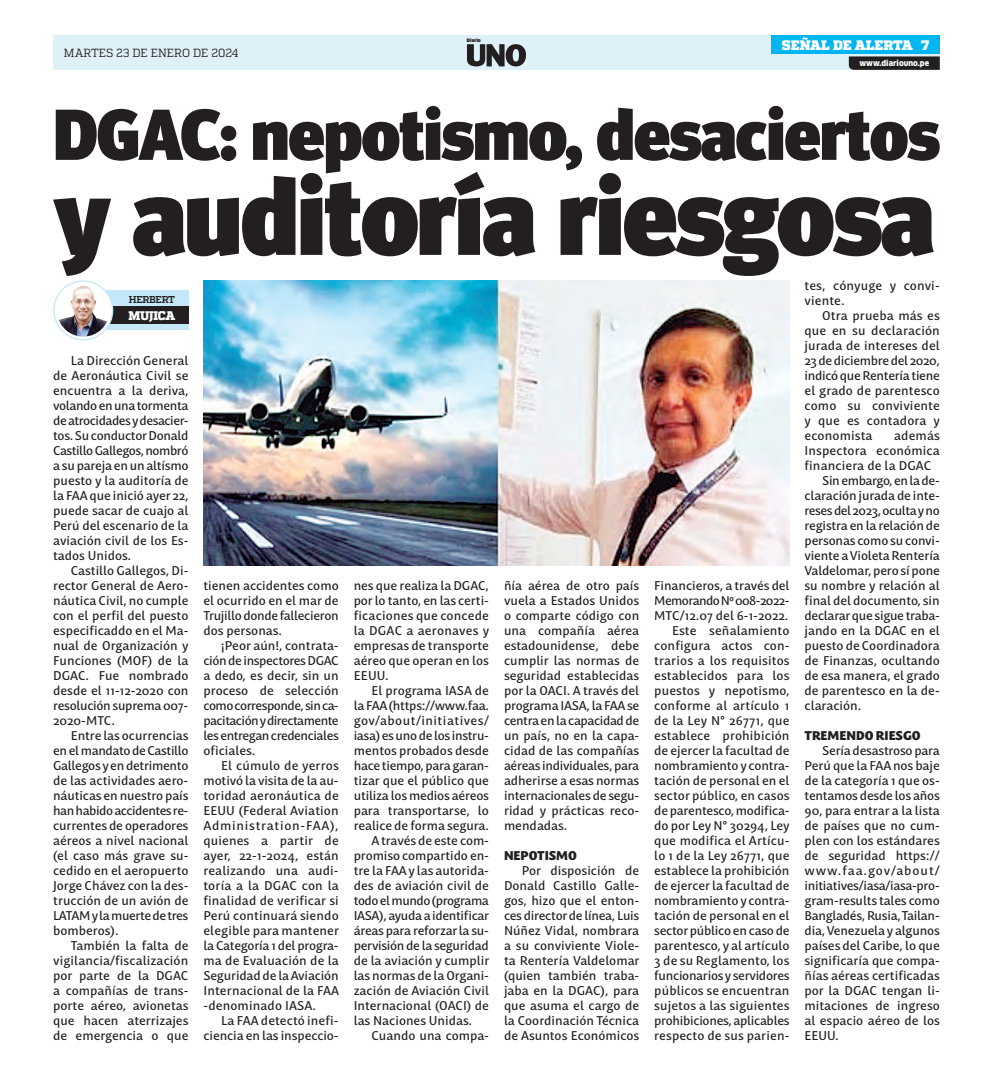
<style>
.page{position:relative;width:993px;height:1081px;background:#fff}
.page>*{position:absolute;margin:0;border:0;box-sizing:border-box;transform-origin:0 0}
.TITULAR{font:900 109.25px "Meta Head OT";letter-spacing:-.015em;color:#231f20}
.TITULAR-2{font:900 72px "Meta Head OT";letter-spacing:-.015em;color:#231f20}
.t1{font:900 13.75px "Quadon";color:#fff}
.TEXTO_NOTA{font:500 12.5px/15px "Mastro Sans";color:#231f20;text-align:justify}
.TEXTO_NOTA-2{font:900 12.5px "Mastro Sans";color:#231f20}
.CARGO_CREDITO{font:800 12.5px "Quadon";letter-spacing:-.025em;color:#fff}
.t2{font:11.75px "Quadon";color:#231f20;scale:.95 1}
.NOMBRE_CREDITO{font:700 10px "Quadon";letter-spacing:-.03em;color:#231f20}
.t3{font:900 7.88px "Clan Pro";color:#fff;scale:.95 1}
.t4{font:900 4.62px "Clan Pro";letter-spacing:-.01em;color:#231f20}
</style>
<div class="page">
<div style="left:53px;top:35px;width:886px;height:35px;background:#dff1f8"></div>
<div style="left:771px;top:35px;width:168px;height:19px;background:#00b6f0"></div>
<svg style="left:848px;top:56px;width:91px;height:14px"></svg>
<svg style="left:467px;top:44px;width:59px;height:22px"></svg>
<img style="left:203px;top:280px;width:586px;height:285px">
<div style="left:80px;top:291px;width:108px;height:39px;background:#c4e8f7"></div>
<div style="left:94px;top:306px;width:94px;height:17px;background:#231f20"></div>
<svg style="left:54px;top:281px;width:59px;height:59px"></svg>
<div style="left:53px;top:280px;width:60px;height:60px;border:1px solid #c4e8f7;border-radius:50%"></div>
<img style="left:57px;top:284px;width:52px;height:53px">
<p class="t2" style="left:64px;top:46px;width:185px">MARTES 23 DE ENERO DE 2024</p>
<p class="t4" style="left:467px;top:38px;width:15px">Diario</p>
<p class="t1" style="left:781px;top:37px;width:132px">SEÑAL DE ALERTA</p>
<p class="t1" style="left:920px;top:37px;width:10px">7</p>
<p class="t3" style="left:859px;top:59px;width:75px">www.diariouno.pe</p>
<p class="TITULAR-2" style="left:53px;top:92px;width:887px">DGAC: nepotismo, desaciertos</p>
<p class="TITULAR" style="left:53px;top:152px;width:882px">y auditoría riesgosa</p>
<p class="NOMBRE_CREDITO" style="left:129px;top:293px;width:48px">HERBERT</p>
<p class="CARGO_CREDITO" style="left:128px;top:308px;width:48px">MUJICA</p>
<p class="TEXTO_NOTA" style="left:53px;top:352px;width:137px;text-indent:18px">La Dirección General de Aeronáutica Civil se encuentra a la deriva, volando en una tormenta de atrocidades y desacier&shy;tos. Su conductor Donald Castillo Gallegos, nombró a su pareja en un altísmo puesto y la auditoría de la FAA que inició ayer 22, puede sacar de cuajo al Perú del escenario de la aviación civil de los Es&shy;tados Unidos.</p>
<p class="TEXTO_NOTA" style="left:53px;top:562px;width:137px;text-indent:18px">Castillo Gallegos, Di&shy;rector General de Aero&shy;náutica Civil, no cumple con el perfil del puesto especificaddo en el Ma&shy;nual de Organización y Funciones (MOF) de la DGAC. Fue nombrado desde el 11-12-2020 con resolución suprema 007- 2020-MTC.</p>
<p class="TEXTO_NOTA" style="left:53px;top:727px;width:137px;text-indent:18px">Entre las ocurrencias en el mandato de Castillo Gallegos y en detrimento de las actividades aero&shy;náuticas en nuestro país han habido accidentes re&shy;currentes de operadores aéreos a nivel nacional (el caso más grave su&shy;cedido en el aeropuerto Jorge Chávez con la des&shy;trucción de un avión de LATAM y la muerte de tres bomberos).</p>
<p class="TEXTO_NOTA" style="left:53px;top:937px;width:137px;text-indent:18px">También la falta de vigilancia/fiscalización por parte de la DGAC a compañías de trans&shy;porte aéreo, avionetas que hacen aterrizajes de emergencia o que</p>
<p class="TEXTO_NOTA" style="left:203px;top:577px;width:137px">tienen accidentes como el ocurrido en el mar de Trujillo donde fallecieron dos personas.</p>
<p class="TEXTO_NOTA" style="left:203px;top:637px;width:137px;text-indent:18px">¡Peor aún!, contrata&shy;ción de inspectores DGAC a dedo, es decir, sin un proceso de selección como corresponde, sin ca&shy;pacitación y directamente les entregan credenciales oficiales.</p>
<p class="TEXTO_NOTA" style="left:203px;top:757px;width:137px;text-indent:18px">El cúmulo de yerros motivó la visita de la au&shy;toridad aeronáutica de EEUU (Federal Aviation Administration-FAA), quienes a partir de ayer, 22-1-2024, están realizando una audi&shy;toría a la DGAC con la finalidad de verificar si Perú continuará siendo elegible para mantener la Categoría 1 del progra&shy;ma de Evaluación de la Seguridad de la Aviación Internacional de la FAA -denominado IASA.</p>
<p class="TEXTO_NOTA" style="left:203px;top:1012px;width:137px;text-align:right">La FAA detectó inefi&shy;ciencia en las inspeccio-</p>
<p class="TEXTO_NOTA" style="left:353px;top:577px;width:137px">nes que realiza la DGAC, por lo tanto, en las certi&shy;ficaciones que concede la DGAC a aeronaves y empresas de transporte aéreo que operan en los EEUU.</p>
<p class="TEXTO_NOTA" style="left:353px;top:682px;width:137px;text-indent:18px">El programa IASA de la FAA (https://www.faa. gov/about/initiatives/ iasa) es uno de los instru&shy;mentos probados desde hace tiempo, para garan&shy;tizar que el público que utiliza los medios aéreos para transportarse, lo realice de forma segura.</p>
<p class="TEXTO_NOTA" style="left:353px;top:832px;width:137px;text-indent:18px">A través de este com&shy;promiso compartido en&shy;tre la FAA y las autorida&shy;des de aviación civil de todo el mundo (programa IASA), ayuda a identificar áreas para reforzar la su&shy;pervisión de la seguridad de la aviación y cumplir las normas de la Organi&shy;zación de Aviación Civil Internacional (OACI) de las Naciones Unidas.</p>
<p class="TEXTO_NOTA" style="left:371px;top:1027px;width:119px">Cuando una compa-</p>
<p class="TEXTO_NOTA" style="left:504px;top:577px;width:137px">ñía aérea de otro país vuela a Estados Unidos o comparte código con una compañía aérea estadounidense, debe cumplir las normas de seguridad establecidas por la OACI. A través del programa IASA, la FAA se centra en la capacidad de un país, no en la capa&shy;cidad de las compañías aéreas individuales, para adherirse a esas normas internacionales de segu&shy;ridad y prácticas reco&shy;mendadas.</p>
<p class="TEXTO_NOTA-2" style="left:504px;top:845px;width:74px">NEPOTISMO</p>
<p class="TEXTO_NOTA" style="left:504px;top:862px;width:137px;text-indent:18px">Por disposición de Donald Castillo Galle&shy;gos, hizo que el enton&shy;ces director de línea, Luis Núñez Vidal, nombrara a su conviviente Viole&shy;ta Rentería Valdelomar (quien también traba&shy;jaba en la DGAC), para que asuma el cargo de la Coordinación Técnica de Asuntos Económicos</p>
<p class="TEXTO_NOTA" style="left:654px;top:577px;width:137px">Financieros, a través del Memorando Nº 008-2022- MTC/12.07 del 6-1-2022.</p>
<p class="TEXTO_NOTA" style="left:654px;top:622px;width:137px;text-indent:18px">Este señalamiento configura actos con&shy;trarios a los requisitos establecidos para los puestos y nepotismo, conforme al artículo 1 de la Ley N° 26771, que establece prohibición de ejercer la facultad de nombramiento y contra&shy;tación de personal en el sector público, en casos de parentesco, modifica&shy;do por Ley N° 30294, Ley que modifica el Artícu&shy;lo 1 de la Ley 26771, que establece la prohibición de ejercer la facultad de nombramiento y contra&shy;tación de personal en el sector público en caso de parentesco, y al artículo 3 de su Reglamento, los funcionarios y servidores públicos se encuentran sujetos a las siguientes prohibiciones, aplicables respecto de sus parien-</p>
<p class="TEXTO_NOTA" style="left:804px;top:277px;width:137px">tes, cónyuge y convi&shy;viente.</p>
<p class="TEXTO_NOTA" style="left:804px;top:307px;width:137px;text-indent:18px">Otra prueba más es que en su declaración jurada de intereses del 23 de diciembre del 2020, indicó que Rentería tiene el grado de parentesco como su conviviente y que es contadora y economista</p>
<p class="TEXTO_NOTA" style="left:804px;top:427px;width:137px;text-indent:90px">además Inspectora económica financiera de la DGAC</p>
<p class="TEXTO_NOTA" style="left:804px;top:472px;width:137px;text-indent:18px">Sin embargo, en la de&shy;claración jurada de inte&shy;reses del 2023, oculta y no registra en la relación de personas como su convi&shy;viente a Violeta Rentería Valdelomar, pero sí pone su nombre y relación al final del documento, sin declarar que sigue traba&shy;jando en la DGAC en el puesto de Coordinadora de Finanzas, ocultando de esa manera, el grado de parentesco en la de&shy;claración.</p>
<p class="TEXTO_NOTA-2" style="left:804px;top:725px;width:117px">TREMENDO RIESGO</p>
<p class="TEXTO_NOTA" style="left:804px;top:742px;width:137px;text-indent:18px">Sería desastroso para Perú que la FAA nos baje de la categoría 1 que os&shy;tentamos desde los años 90, para entrar a la lista de países que no cum&shy;plen con los estándares de seguridad https:// www.faa.gov/about/ initiatives/iasa/iasa-pro&shy;gram-results tales como Bangladés, Rusia, Tailan&shy;dia, Venezuela y algunos países del Caribe, lo que significaría que compa&shy;ñías aéreas certificadas por la DGAC tengan li&shy;mitaciones de ingreso al espacio aéreo de los EEUU.</p>
</div>
